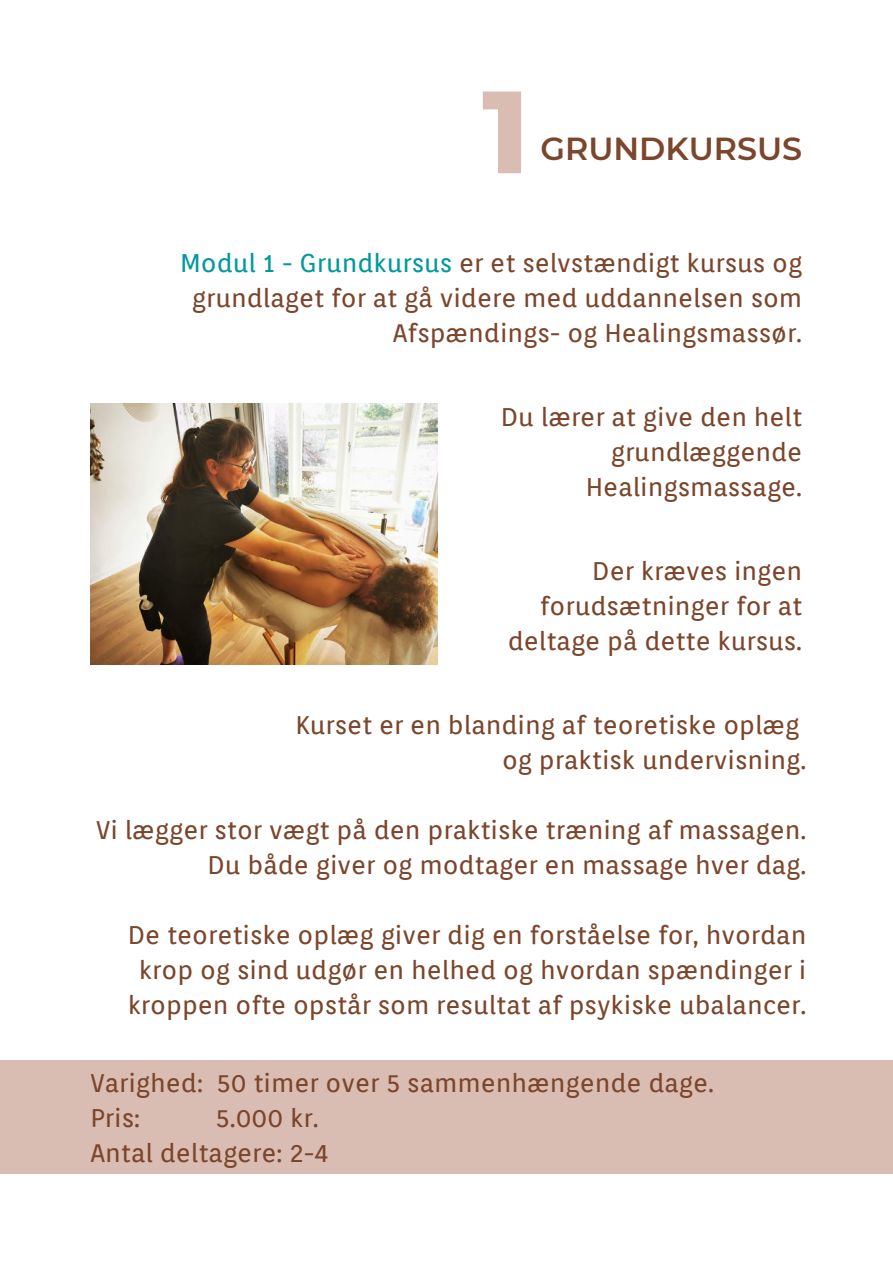
<style>
.page{position:relative;width:893px;height:1264px;background:#fff}
.page>*{position:absolute;margin:0;border:0;box-sizing:border-box;transform-origin:0 0}
.t1{font:800 116.7px "Montserrat";color:#d9bdb3}
.t2{font:600 31.8px "Montserrat";color:#7b462b}
.t3{font:25.5px/35px "Orienta";color:#7b462b;text-align:right}
.s1{color:#03989e}
</style>
<div class="page">
<img style="left:90px;top:403px;width:348px;height:261px">
<div style="left:0;top:1059px;width:892px;height:114px;background:#d9bdb3"></div>
<h1 class="t1" style="left:482px;top:46px;width:49px">1</h1>
<p class="t2" style="left:540px;top:126px;width:263px">GRUNDKURSUS</p>
<p class="t3" style="left:180px;top:245px;width:623px"><span class="s1">Modul 1 - Grundkursus</span> er et selvstændigt kursus og grundlaget for at gå videre med uddannelsen som<br>Afspændings- og Healingsmassør.</p>
<p class="t3" style="left:501px;top:399px;width:303px">Du lærer at give den helt grundlæggende<br>Healingsmassage.</p>
<p class="t3" style="left:508px;top:553px;width:296px">Der kræves ingen forudsætninger for at deltage på dette kursus.</p>
<p class="t3" style="left:295px;top:707px;width:512px">Kurset er en blanding af teoretiske oplæg og praktisk undervisning.</p>
<p class="t3" style="left:96px;top:812px;width:711px">Vi lægger stor vægt på den praktiske træning af massagen.<br>Du både giver og modtager en massage hver dag.</p>
<p class="t3" style="left:128px;top:917px;width:680px;text-align:center">De teoretiske oplæg giver dig en forståelse for, hvordan krop og sind udgør en helhed og hvordan spændinger i kroppen ofte opstår som resultat af psykiske ubalancer.</p>
<p class="t3" style="left:90px;top:1064px;width:625px;text-align:left">Varighed: 50 timer over 5 sammenhængende dage.<br>Pris:</p>
<p class="t3" style="left:90px;top:1099px;width:239px;text-align:left;text-indent:125px">5.000 kr.<br>Antal deltagere: 2-4</p>
</div>
